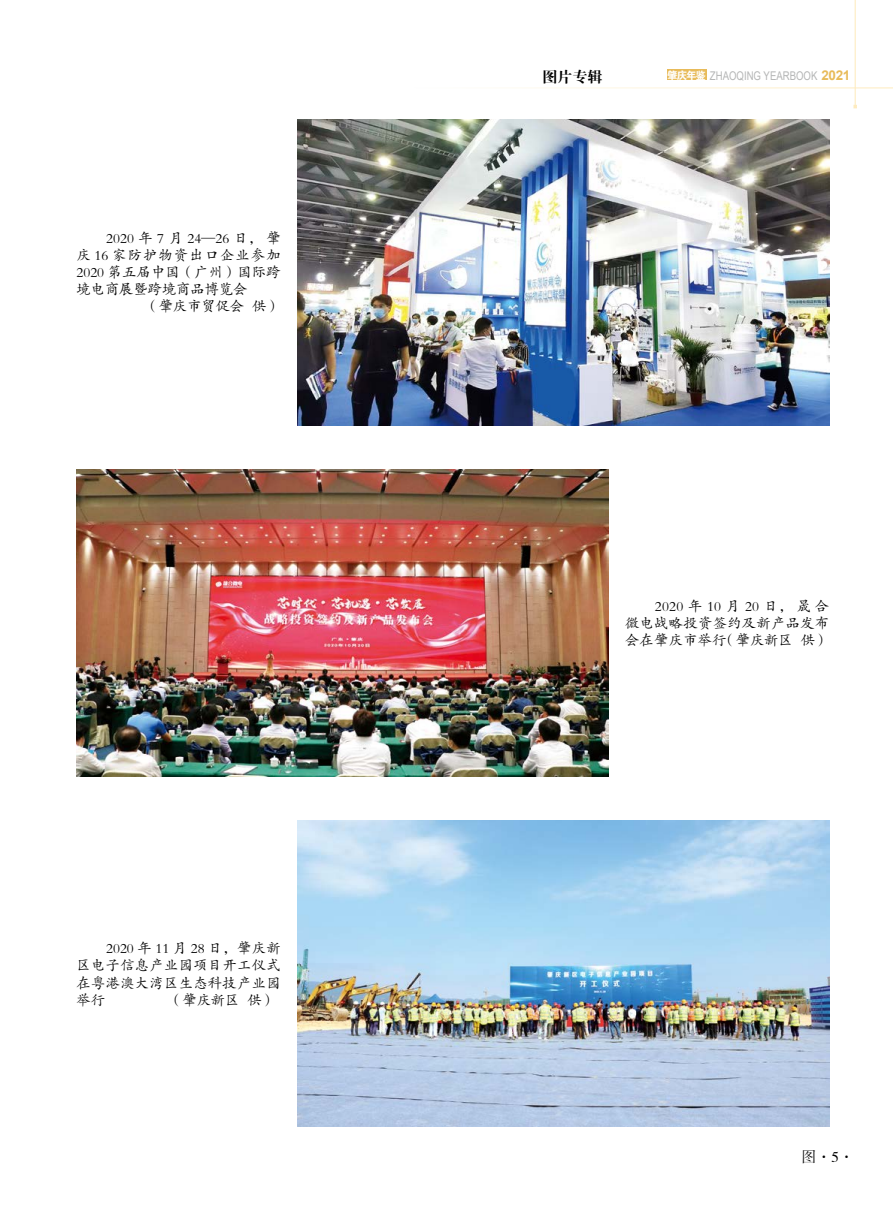
<style>
.page{position:relative;width:893px;height:1212px;background:#fff}
.page>*{position:absolute;margin:0;border:0;box-sizing:border-box;transform-origin:0 0}
.t1{font:15px "FZDBSK GBK1 0";color:#000}
.t2{font:15px "FZSSK GBK1 0";color:#000}
.t3{font:14.25px/17.1px "FZKTK GBK1 0";letter-spacing:.025em;color:#000;text-align:justify}
.t4{font:14.25px "FZKTK GBK1 0";letter-spacing:.08em;color:#000}
.t5{font:14.25px "FZKTK GBK1 0";color:#000}
.t6{font:12px "Arial";color:#b5b6b6;scale:.8 1}
.s1{font-family:"FZDHTK GBK1 0";font-size:10.5px;color:#fff}
.s2{font-weight:700;font-size:13.5px;color:#e8bb5a}
</style>
<div class="page">
<hr style="left:855px;top:0;width:1px;height:107px;background:#feebbe">
<div style="left:667px;top:70px;width:39px;height:10px;background:#e8bb5a"></div>
<hr style="left:412px;top:87px;width:481px;height:1px;background:#feebbe">
<img style="left:77px;top:470px;width:531px;height:306px">
<img style="left:298px;top:119px;width:531px;height:306px">
<img style="left:298px;top:821px;width:531px;height:306px">
<p class="t3" style="left:106px;top:230px;width:176px">2020 年 7 月 24—26 日，肇</p>
<p class="t4" style="left:77px;top:248px;width:206px">庆 16 家防护物资出口企业参加</p>
<p class="t3" style="left:77px;top:264px;width:206px">2020 第五届中国（广州）国际跨</p>
<p class="t5" style="left:77px;top:282px;width:172px">境电商展暨跨境商品博览会</p>
<p class="t3" style="left:144px;top:298px;width:138px">（肇庆市贸促会 供）</p>
<p class="t3" style="left:77px;top:940px;width:206px;text-indent:30px">2020 年 11 月 28 日，肇庆新区电子信息产业园项目开工仪式在粤港澳大湾区生态科技产业园举行</p>
<p class="t3" style="left:168px;top:991px;width:109px">（肇庆新区 供）</p>
<p class="t1" style="left:542px;top:69px;width:61px">图片专辑</p>
<p class="t6" style="left:667px;top:67px;width:230px"><span class="s1">肇庆年鉴</span> ZHAOQING YEARBOOK <span class="s2">2021</span></p>
<p class="t3" style="left:625px;top:598px;width:206px;text-indent:30px">2020年10月20日，晟合微电战略投资签约及新产品发布会在肇庆市举行（肇庆新区 供）</p>
<p class="t2" style="left:801px;top:1149px;width:54px">图·5·</p>
</div>
